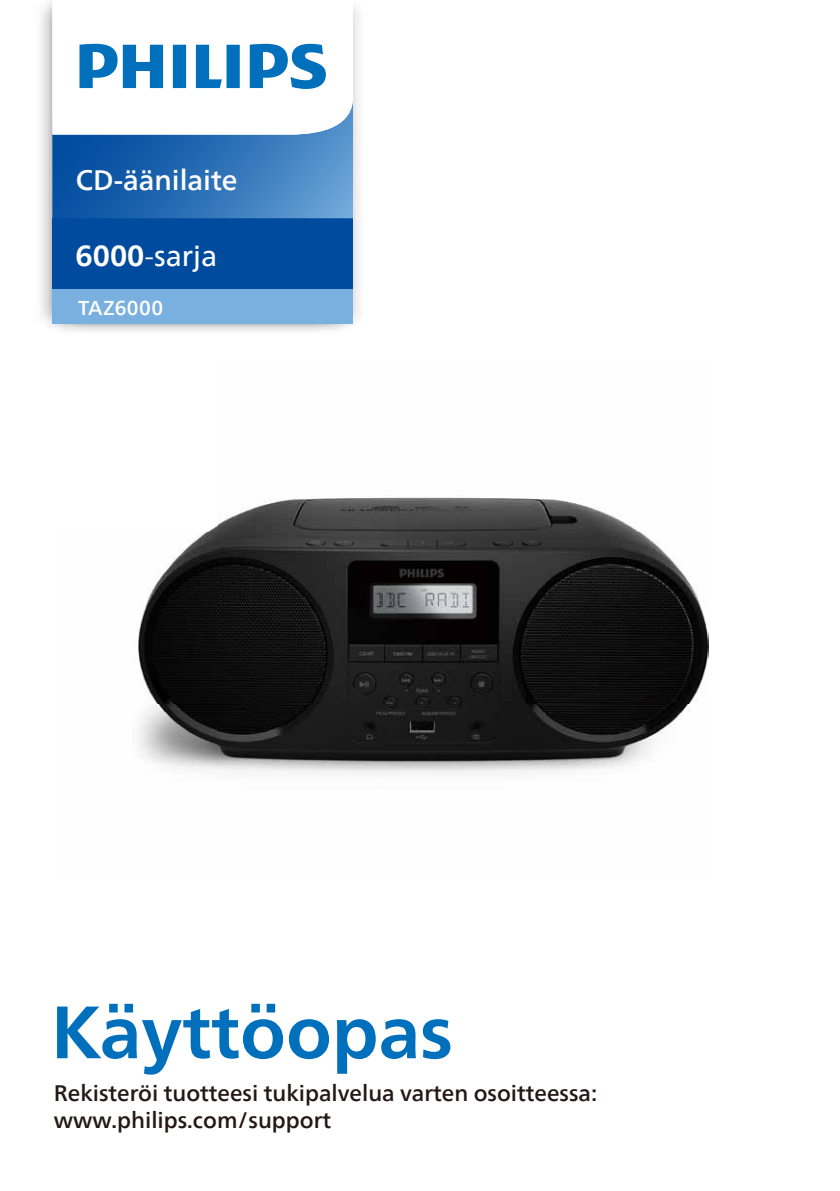
<style>
.page{position:relative;width:840px;height:1191px;background:#fff}
.page>*{position:absolute;margin:0;border:0;box-sizing:border-box;transform-origin:0 0}
.t1{font:700 74px "Neue Frutiger World";color:#0070bc}
.t2{font:28.8px "Neue Frutiger World";color:#fff}
.t3{font:500 28px "Neue Frutiger World";color:#fff}
.t4{font:500 22.4px/26.8px "Neue Frutiger World";color:#231815}
.t5{font:500 20px "Neue Frutiger World";letter-spacing:.02em;color:#fff}
.s1{font-weight:700}
.s2{font-style:inherit}
</style>
<div class="page">
<img style="left:138px;top:497px;width:571px;height:276px">
<div style="left:52px;top:289px;width:301px;height:35px;background:#79b0df"></div>
<div style="left:52px;top:218px;width:301px;height:71px;background:#004b9e"></div>
<svg style="left:52px;top:135px;width:301px;height:83px;background:#2d70b6"></svg>
<svg style="left:52px;top:5px;width:301px;height:130px"></svg>
<svg style="left:79px;top:44px;width:247px;height:45px"></svg>
<p class="t3" style="left:76px;top:157px;width:163px">CD-äänilaite</p>
<p class="t2" style="left:75px;top:233px;width:143px"><span class="s1">6000</span><span class="s2">-</span>sarja</p>
<p class="t5" style="left:78px;top:291px;width:87px">TAZ6000</p>
<h1 class="t1" style="left:51px;top:967px;width:403px">Käyttöopas</h1>
<p class="t4" style="left:54px;top:1080px;width:544px">Rekisteröi tuotteesi tukipalvelua varten osoitteessa: www.philips.com/support</p>
</div>
